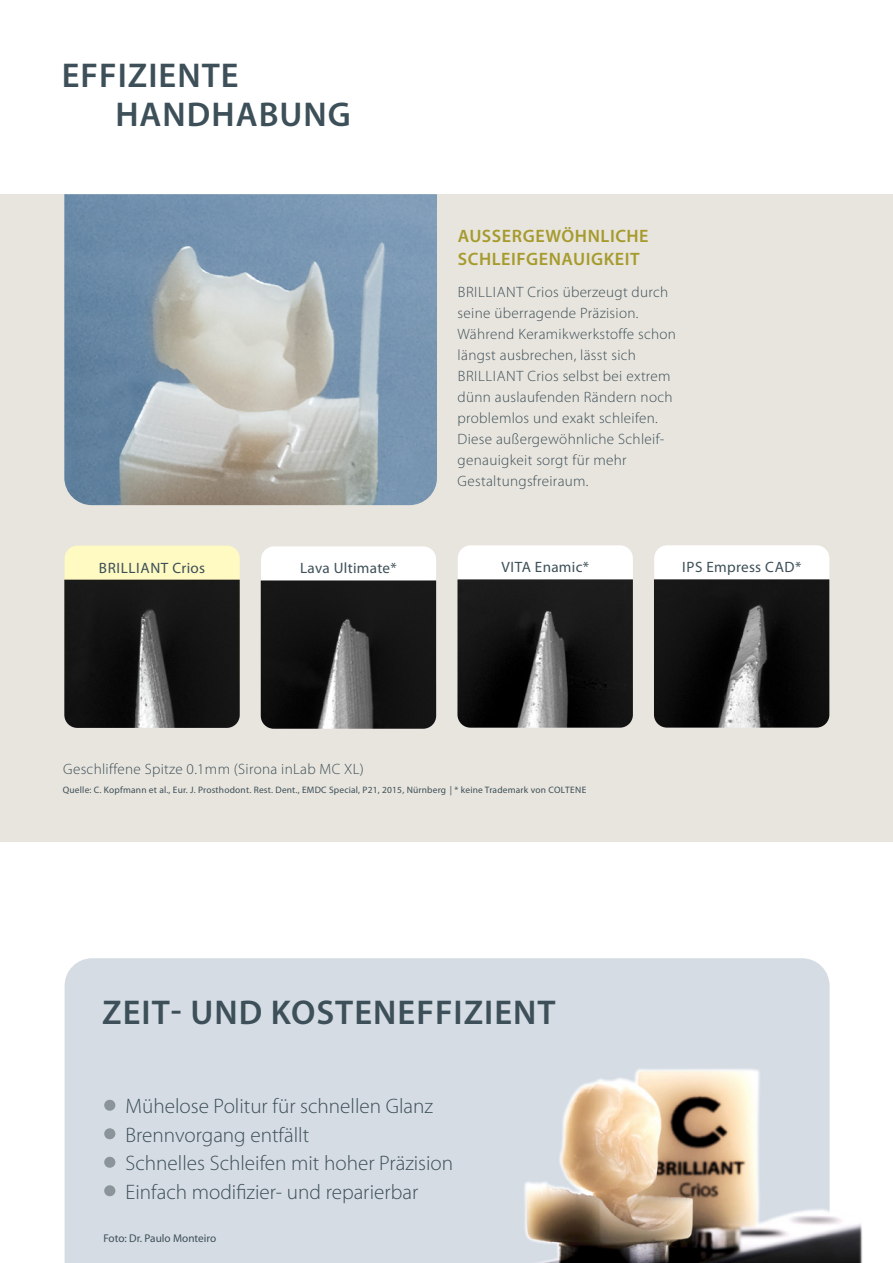
<style>
.page{position:relative;width:893px;height:1263px;background:#fff}
.page>*{position:absolute;margin:0;border:0;box-sizing:border-box;transform-origin:0 0}
.t1{font:600 34.5px/39px "Myriad Pro";letter-spacing:.03em;color:#3d4f58}
.t2{font:300 21px "Myriad Pro";color:#3d4f58}
.t3{font:600 18px/22.5px "Myriad Pro";letter-spacing:.03em;color:#a69b2d}
.t4{font:300 15px/21px "Myriad Pro";letter-spacing:.02em;color:#3d4f58}
.t5{font:15px "Myriad Pro";letter-spacing:.02em;color:#3d4f58}
.t6{font:15px "Myriad Pro";letter-spacing:.04em;color:#3d4f58}
.t7{font:11.25px "Myriad Pro";color:#3d4f58}
.t8{font:9.3px "Myriad Pro";letter-spacing:.02em;color:#3d4f58}
.s1{font-size:61.65px;color:#8b939b}
</style>
<div class="page">
<div style="left:0;top:194px;width:893px;height:648px;background:#e8e5de"></div>
<div style="left:65px;top:958px;width:764px;height:305px;background:#d5dce4"></div>
<div style="left:65px;top:546px;width:175px;height:147px;background:#fffac2;border-radius:13px"></div>
<div style="left:261px;top:546px;width:175px;height:148px;background:#fff;border-radius:13px"></div>
<div style="left:654px;top:545px;width:175px;height:148px;background:#fff;border-radius:13px"></div>
<div style="left:458px;top:545px;width:175px;height:148px;background:#fff;border-radius:13px"></div>
<img style="left:64px;top:580px;width:176px;height:148px">
<img style="left:64px;top:194px;width:373px;height:311px">
<img style="left:261px;top:580px;width:175px;height:149px">
<img style="left:654px;top:579px;width:175px;height:149px">
<img style="left:457px;top:579px;width:176px;height:149px">
<img style="left:489px;top:1061px;width:374px;height:202px">
<h1 class="t1" style="left:115px;top:57px;width:237px;text-indent:-54px">EFFIZIENTE<br>HANDHABUNG</h1>
<p class="t3" style="left:458px;top:225px;width:192px">AUSSERGEWÖHNLICHE<br>SCHLEIFGENAUIGKEIT</p>
<p class="t4" style="left:458px;top:281px;width:220px">BRILLIANT Crios überzeugt durch seine überragende Präzision.<br>Während Keramikwerkstoffe schon längst ausbrechen, lässt sich<br>BRILLIANT Crios selbst bei extrem dünn auslaufenden Rändern noch problemlos und exakt schleifen.<br>Diese außergewöhnliche Schleif&shy;genauigkeit sorgt für mehr<br>Gestaltungsfreiraum.</p>
<p class="t6" style="left:99px;top:559px;width:108px">BRILLIANT Crios</p>
<p class="t5" style="left:300px;top:560px;width:98px">Lava Ultimate*</p>
<p class="t5" style="left:501px;top:559px;width:89px">VITA Enamic*</p>
<p class="t5" style="left:682px;top:559px;width:121px">IPS Empress CAD*</p>
<p class="t4" style="left:63px;top:759px;width:302px">Geschliffene Spitze 0.1mm (Sirona inLab MC XL)</p>
<p class="t8" style="left:63px;top:785px;width:525px">Quelle: C. Kopfmann et al., Eur. J. Prosthodont. Rest. Dent., EMDC Special, P21, 2015, Nürnberg | * keine Trademark von COLTENE</p>
<h1 class="t1" style="left:102px;top:993px;width:455px">ZEIT- UND KOSTENEFFIZIENT</h1>
<h2 class="t2" style="left:102px;top:1094px;width:332px"><span class="s1">•</span> Mühelose Politur für schnellen Glanz</h2>
<h2 class="t2" style="left:102px;top:1123px;width:209px"><span class="s1">•</span> Brennvorgang entfällt</h2>
<h2 class="t2" style="left:102px;top:1151px;width:353px"><span class="s1">•</span> Schnelles Schleifen mit hoher Präzision</h2>
<h2 class="t2" style="left:102px;top:1180px;width:318px"><span class="s1">•</span> Einfach modifizier- und reparierbar</h2>
<p class="t7" style="left:103px;top:1232px;width:114px">Foto: Dr. Paulo Monteiro</p>
</div>
